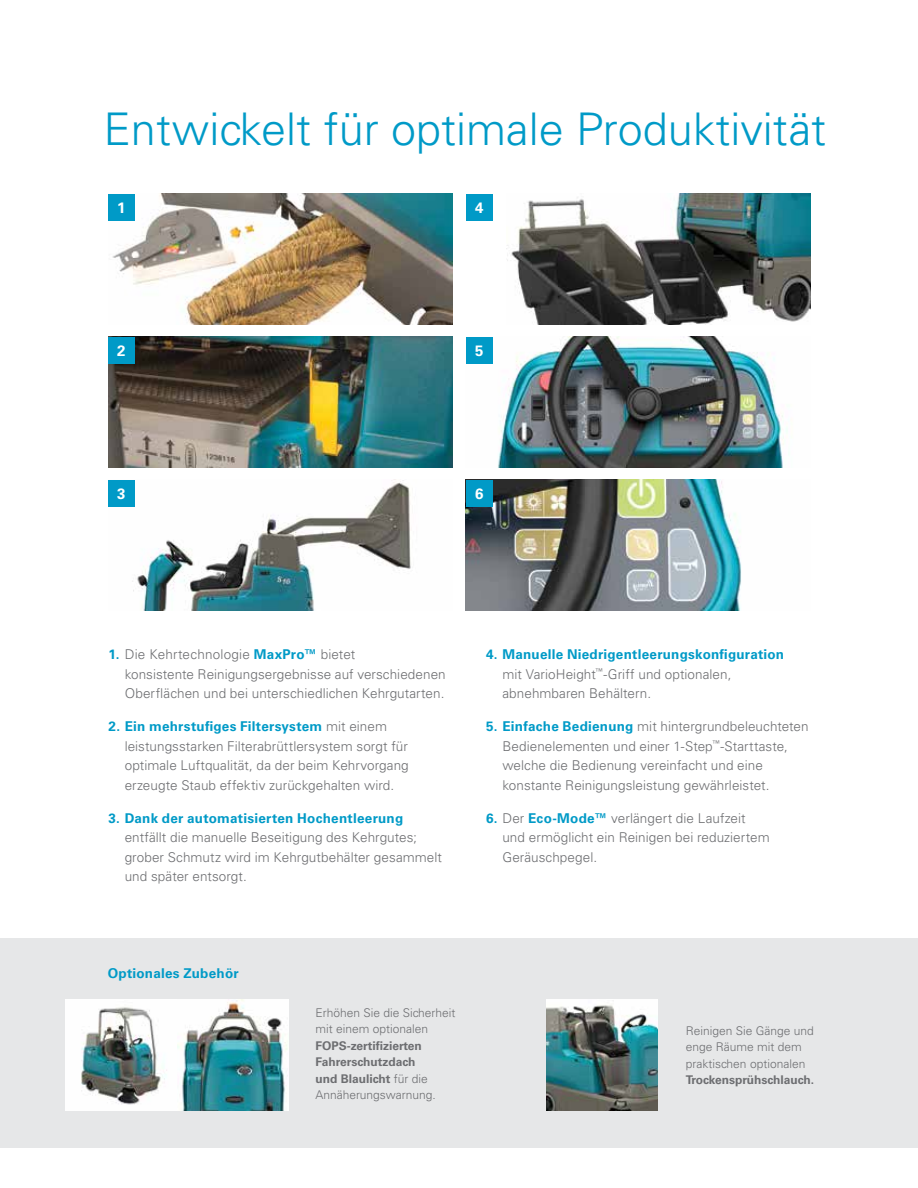
<style>
.page{position:relative;width:918px;height:1188px;background:#fff}
.page>*{position:absolute;margin:0;border:0;box-sizing:border-box;transform-origin:0 0}
.t1{font:300 45px "Univers LT Std";color:#009ac7}
.t2{font:700 15px "Univers LT Std";color:#fff}
.t3{font:300 13.5px/19.5px "Univers LT Std";letter-spacing:.005em;color:#6d6e71}
.t4{font:700 13.5px "Univers LT Std";letter-spacing:.015em;color:#009ac7}
.t5{font:300 12px/16.5px "Univers LT Std";color:#6d6e71}
.t6{font:700 12px/16.5px "Univers LT Std";color:#6d6e71}
.s1{font-weight:700;color:#009ac7}
.s2{font-weight:300}
</style>
<div class="page">
<img style="left:132px;top:480px;width:279px;height:130px">
<img style="left:466px;top:480px;width:276px;height:130px">
<img style="left:498px;top:337px;width:290px;height:130px">
<img style="left:108px;top:337px;width:345px;height:130px">
<img style="left:112px;top:194px;width:340px;height:130px">
<div style="left:108px;top:194px;width:27px;height:27px;background:#009ac7"></div>
<div style="left:108px;top:337px;width:27px;height:27px;background:#009ac7"></div>
<div style="left:108px;top:480px;width:27px;height:27px;background:#009ac7"></div>
<div style="left:466px;top:337px;width:27px;height:27px;background:#009ac7"></div>
<div style="left:466px;top:480px;width:27px;height:27px;background:#009ac7"></div>
<div style="left:466px;top:194px;width:27px;height:27px;background:#009ac7"></div>
<div style="left:0;top:938px;width:918px;height:210px;background:#e6e7e8"></div>
<img style="left:547px;top:1000px;width:110px;height:110px">
<img style="left:506px;top:194px;width:305px;height:130px">
<img style="left:66px;top:1000px;width:111px;height:110px">
<img style="left:177px;top:1000px;width:112px;height:110px">
<h1 class="t1" style="left:104px;top:102px;width:724px">Entwickelt für optimale Produktivität</h1>
<p class="t2" style="left:117px;top:199px;width:10px">1</p>
<p class="t2" style="left:475px;top:199px;width:10px">4</p>
<p class="t2" style="left:117px;top:342px;width:10px">2</p>
<p class="t2" style="left:475px;top:342px;width:10px">5</p>
<p class="t2" style="left:117px;top:485px;width:10px">3</p>
<p class="t2" style="left:475px;top:485px;width:10px">6</p>
<p class="t3" style="left:125px;top:645px;width:323px;text-indent:-16px"><span class="s1">1.</span> Die Kehrtechnologie <span class="s1">MaxPro™</span> bietet<br>konsistente Reinigungsergebnisse auf verschiedenen<br>Oberflächen und bei unterschiedlichen Kehrgutarten.</p>
<p class="t3" style="left:125px;top:717px;width:286px;text-indent:-16px"><span class="s1">2. Ein mehrstufiges Filtersystem</span> mit einem leistungsstarken Filterabrüttlersystem sorgt für optimale Luftqualität, da der beim Kehrvorgang erzeugte Staub effektiv zurückgehalten wird.</p>
<p class="t4" style="left:109px;top:810px;width:296px">3. Dank der automatisierten Hochentleerung</p>
<p class="t3" style="left:125px;top:828px;width:319px">entfällt die manuelle Beseitigung des Kehrgutes; grober Schmutz wird im Kehrgutbehälter gesammelt und später entsorgt.</p>
<p class="t3" style="left:502px;top:645px;width:283px;text-indent:-16px"><span class="s1">4. Manuelle Niedrigentleerungskonfiguration </span>mit VarioHeight<sup>™</sup>-Griff und optionalen, abnehmbaren Behältern.</p>
<p class="t3" style="left:502px;top:717px;width:308px;text-indent:-16px"><span class="s1">5. Einfache Bedienung</span> mit hintergrundbeleuchteten Bedienelementen und einer 1-Step<sup>™</sup>-Starttaste, welche die Bedienung vereinfacht und eine konstante Reinigungsleistung gewährleistet.</p>
<p class="t3" style="left:502px;top:808px;width:269px;text-indent:-16px"><span class="s1">6.</span> Der <span class="s1">Eco-Mode™</span> verlängert die Laufzeit und ermöglicht ein Reinigen bei reduziertem<br>Geräuschpegel.</p>
<p class="t4" style="left:108px;top:965px;width:132px">Optionales Zubehör</p>
<p class="t5" style="left:316px;top:1004px;width:142px">Erhöhen Sie die Sicherheit mit einem optionalen</p>
<p class="t6" style="left:316px;top:1038px;width:122px">FOPS-zertifizierten<br>Fahrerschutzdach und Blaulicht <span class="s2">für die<br>Annäherungswarnung.</span></p>
<p class="t5" style="left:686px;top:1022px;width:129px">Reinigen Sie Gänge und enge Räume mit dem praktischen optionalen</p>
<p class="t6" style="left:686px;top:1072px;width:130px">Trockensprühschlauch.</p>
</div>
